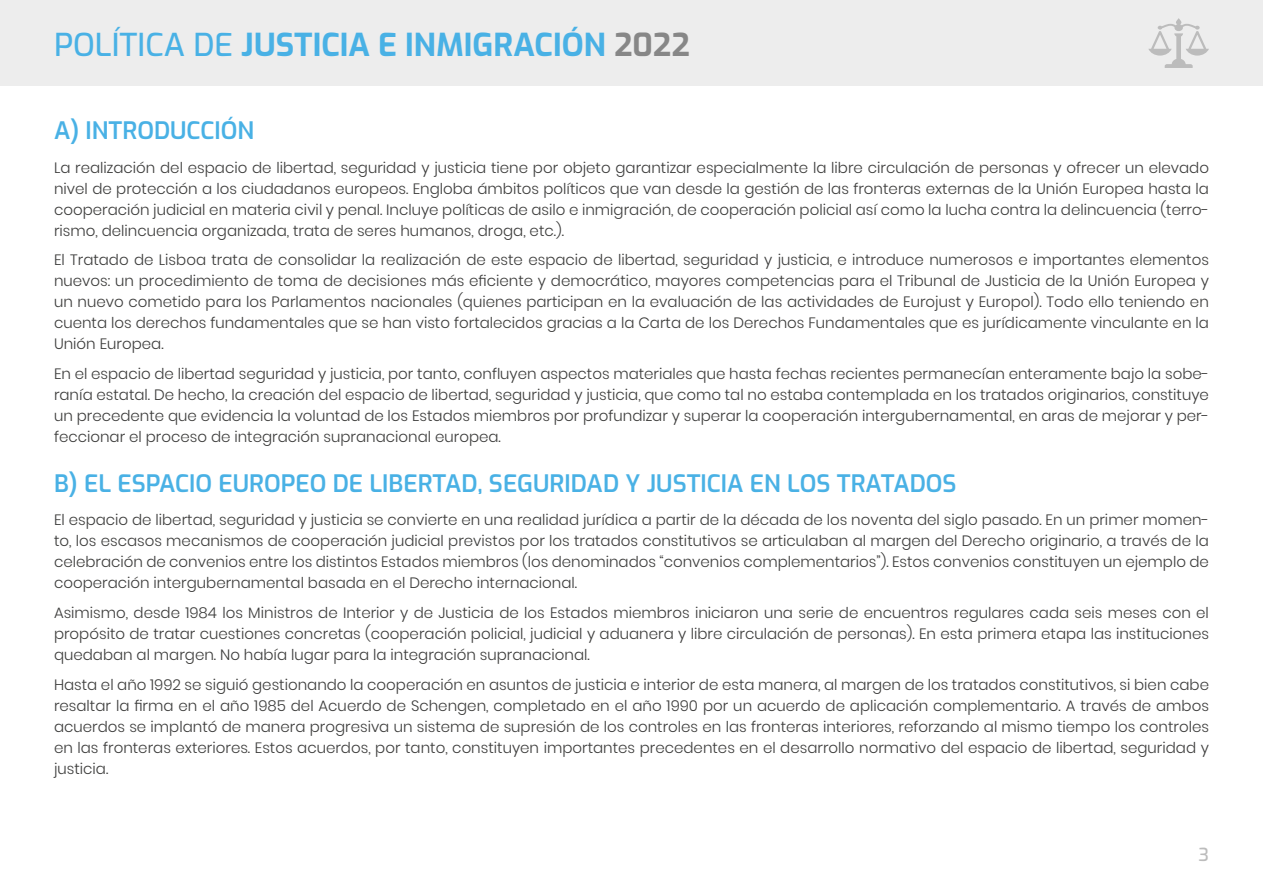
<style>
.page{position:relative;width:1263px;height:893px;background:#fff}
.page>*{position:absolute;margin:0;border:0;box-sizing:border-box;transform-origin:0 0}
.t1{font:700 31.5px "Exo";color:#49b1e5}
.t2{font:600 24px "Exo";color:#49b1e5}
.t3{font:500 18px "Exo";color:#bcbcbc}
.t4{font:300 15px/21px "Poppins";color:#3c3c3b;text-align:justify}
.s1{font-weight:500}
.s2{color:#878787}
</style>
<div class="page">
<div style="left:0;top:0;width:1263px;height:85px;background:#ededed"></div>
<svg style="left:1148px;top:18px;width:61px;height:50px"></svg>
<h1 class="t1" style="left:54px;top:22px;width:637px"><span class="s1">POLÍTICA DE</span> JUSTICIA E INMIGRACIÓN <span class="s2">2022</span></h1>
<h2 class="t2" style="left:54px;top:113px;width:202px">A) INTRODUCCIÓN</h2>
<p class="t4" style="left:54px;top:157px;width:1157px">La realización del espacio de libertad, seguridad y justicia tiene por objeto garantizar especialmente la libre circulación de personas y ofrecer un elevado nivel de protección a los ciudadanos europeos. Engloba ámbitos políticos que van desde la gestión de las fronteras externas de la Unión Europea hasta la cooperación judicial en materia civil y penal. Incluye políticas de asilo e inmigración, de cooperación policial así como la lucha contra la delincuencia (terro&shy;rismo, delincuencia organizada, trata de seres humanos, droga, etc.).</p>
<p class="t4" style="left:54px;top:249px;width:1156px">El Tratado de Lisboa trata de consolidar la realización de este espacio de libertad, seguridad y justicia, e introduce numerosos e importantes elementos nuevos: un procedimiento de toma de decisiones más eficiente y democrático, mayores competencias para el Tribunal de Justicia de la Unión Europea y un nuevo cometido para los Parlamentos nacionales (quienes participan en la evaluación de las actividades de Eurojust y Europol). Todo ello teniendo en cuenta los derechos fundamentales que se han visto fortalecidos gracias a la Carta de los Derechos Fundamentales que es jurídicamente vinculante en la Unión Europea.</p>
<p class="t4" style="left:54px;top:363px;width:1157px">En el espacio de libertad seguridad y justicia, por tanto, confluyen aspectos materiales que hasta fechas recientes permanecían enteramente bajo la sobe&shy;ranía estatal. De hecho, la creación del espacio de libertad, seguridad y justicia, que como tal no estaba contemplada en los tratados originarios, constituye un precedente que evidencia la voluntad de los Estados miembros por profundizar y superar la cooperación intergubernamental, en aras de mejorar y per&shy;feccionar el proceso de integración supranacional europea.</p>
<h2 class="t2" style="left:54px;top:466px;width:904px">B) EL ESPACIO EUROPEO DE LIBERTAD, SEGURIDAD Y JUSTICIA EN LOS TRATADOS</h2>
<p class="t4" style="left:54px;top:510px;width:1156px">El espacio de libertad, seguridad y justicia se convierte en una realidad jurídica a partir de la década de los noventa del siglo pasado. En un primer momen&shy;to, los escasos mecanismos de cooperación judicial previstos por los tratados constitutivos se articulaban al margen del Derecho originario, a través de la celebración de convenios entre los distintos Estados miembros (los denominados “convenios complementarios”). Estos convenios constituyen un ejemplo de cooperación intergubernamental basada en el Derecho internacional.</p>
<p class="t4" style="left:54px;top:602px;width:1156px">Asimismo, desde 1984 los Ministros de Interior y de Justicia de los Estados miembros iniciaron una serie de encuentros regulares cada seis meses con el propósito de tratar cuestiones concretas (cooperación policial, judicial y aduanera y libre circulación de personas). En esta primera etapa las instituciones quedaban al margen. No había lugar para la integración supranacional.</p>
<p class="t4" style="left:54px;top:674px;width:1156px">Hasta el año 1992 se siguió gestionando la cooperación en asuntos de justicia e interior de esta manera, al margen de los tratados constitutivos, si bien cabe resaltar la firma en el año 1985 del Acuerdo de Schengen, completado en el año 1990 por un acuerdo de aplicación complementario. A través de ambos acuerdos se implantó de manera progresiva un sistema de supresión de los controles en las fronteras interiores, reforzando al mismo tiempo los controles en las fronteras exteriores. Estos acuerdos, por tanto, constituyen importantes precedentes en el desarrollo normativo del espacio de libertad, seguridad y justicia.</p>
<p class="t3" style="left:1198px;top:841px;width:12px">3</p>
</div>
